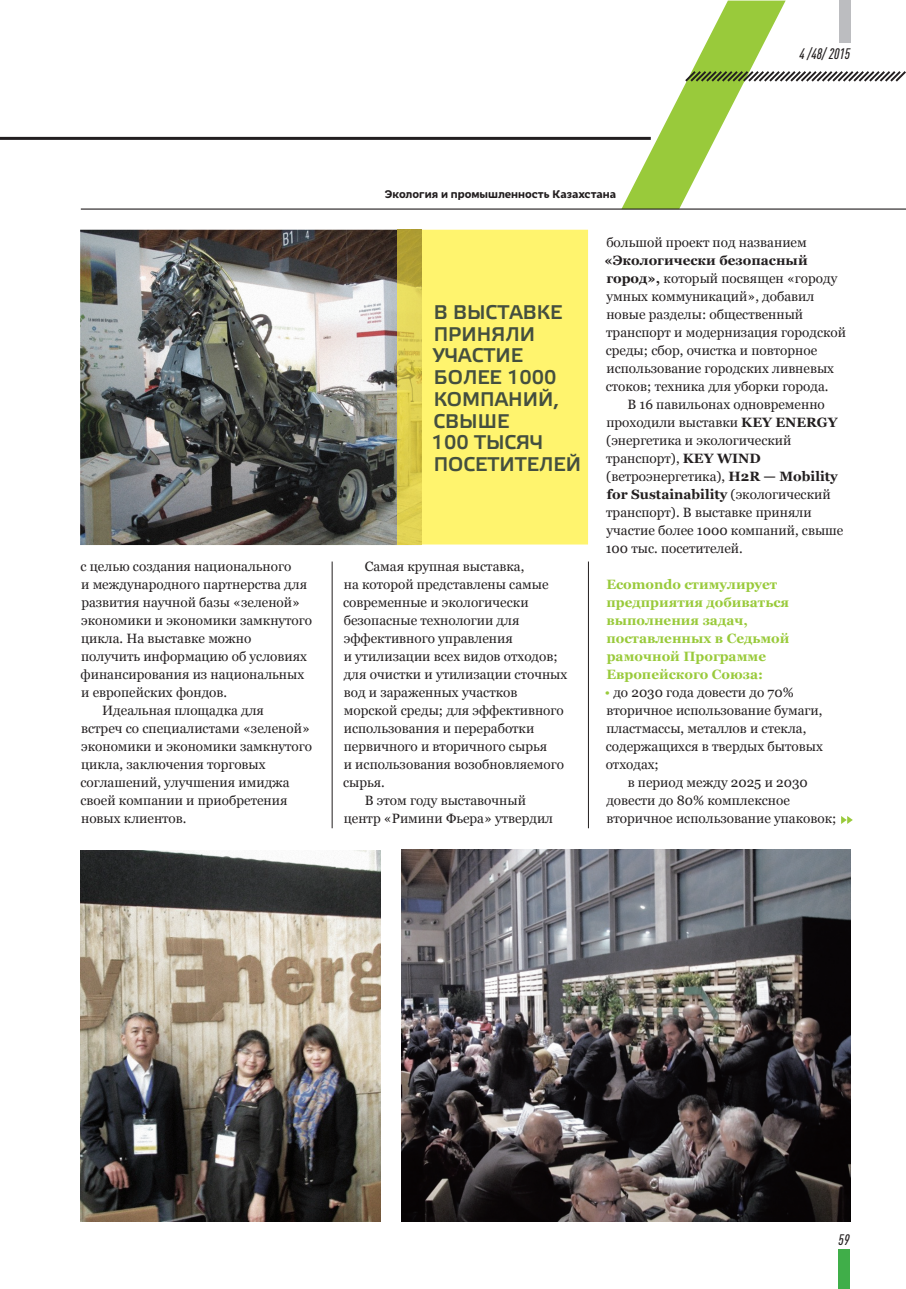
<style>
.page{position:relative;width:906px;height:1289px;background:#fff}
.page>*{position:absolute;margin:0;border:0;box-sizing:border-box;transform-origin:0 0}
.t1{font:19.8px/21.8px "Etelka Medium Pro";color:#444f3f}
.t2{font:italic 500 condensed 15px "DIN Pro";color:#231f20}
.t3{font:13.5px "Georgia";color:#231f20}
.t4{font:700 13.5px/18px "Georgia";color:#99ca3b}
.t5{font:700 13.5px "Georgia";color:#231f20}
.t6{font:700 12px "Iskra";color:#231f20}
.s1{font-weight:700}
.s2{font-weight:400}
.s3{color:#99ca3b}
</style>
<div class="page">
<hr style="left:0;top:137px;width:651px;height:3px;background:#231f20">
<div style="left:838px;top:1249px;width:12px;height:39px;background:#40ae49"></div>
<div style="left:838px;top:0;width:12px;height:43px;background:#bcbdc0"></div>
<svg style="left:621px;top:1px;width:285px;height:207px"></svg>
<hr style="left:81px;top:208px;width:825px;height:2px;background:#231f20">
<img style="left:80px;top:230px;width:341px;height:315px">
<img style="left:402px;top:850px;width:448px;height:371px">
<img style="left:81px;top:850px;width:300px;height:371px">
<div style="left:421px;top:230px;width:167px;height:314px;background:#fff46e"></div>
<img style="left:398px;top:230px;width:23px;height:314px">
<svg style="left:841px;top:816px;width:12px;height:8px"></svg>
<hr style="left:332px;top:561px;width:1px;height:267px;background:#231f20">
<hr style="left:588px;top:561px;width:1px;height:267px;background:#231f20">
<p class="t2" style="left:799px;top:48px;width:52px">4 /48/ 2015</p>
<p class="t3" style="left:80px;top:558px;width:212px">с целью создания национального</p>
<p class="t3" style="left:81px;top:576px;width:227px">и международного партнерства для</p>
<p class="t3" style="left:81px;top:594px;width:220px">развития научной базы «зеленой»</p>
<p class="t3" style="left:81px;top:612px;width:232px">экономики и экономики замкнутого</p>
<p class="t3" style="left:81px;top:630px;width:172px">цикла. На выставке можно</p>
<p class="t3" style="left:81px;top:648px;width:227px">получить информацию об условиях</p>
<p class="t3" style="left:81px;top:666px;width:225px">финансирования из национальных</p>
<p class="t3" style="left:81px;top:684px;width:147px">и европейских фондов.</p>
<p class="t3" style="left:102px;top:702px;width:163px">Идеальная площадка для</p>
<p class="t3" style="left:81px;top:720px;width:230px">встреч со специалистами «зеленой»</p>
<p class="t3" style="left:81px;top:738px;width:232px">экономики и экономики замкнутого</p>
<p class="t3" style="left:81px;top:756px;width:186px">цикла, заключения торговых</p>
<p class="t3" style="left:80px;top:774px;width:211px">соглашений, улучшения имиджа</p>
<p class="t3" style="left:80px;top:792px;width:208px">своей компании и приобретения</p>
<p class="t3" style="left:81px;top:810px;width:107px">новых клиентов.</p>
<p class="t6" style="left:385px;top:190px;width:233px">Экология и промышленность Казахстана</p>
<p class="t1" style="left:431px;top:303px;width:151px">В ВЫСТАВКЕ<br>ПРИНЯЛИ<br>УЧАСТИЕ<br>БОЛЕЕ 1000<br>КОМПАНИЙ,<br>СВЫШЕ<br>100 ТЫСЯЧ<br>ПОСЕТИТЕЛЕЙ</p>
<p class="t3" style="left:365px;top:558px;width:161px">Самая крупная выставка,</p>
<p class="t3" style="left:344px;top:576px;width:206px">на которой представлены самые</p>
<p class="t3" style="left:343px;top:594px;width:187px">современные и экологически</p>
<p class="t3" style="left:344px;top:612px;width:177px">безопасные технологии для</p>
<p class="t3" style="left:344px;top:630px;width:170px">эффективного управления</p>
<p class="t3" style="left:344px;top:648px;width:215px">и утилизации всех видов отходов;</p>
<p class="t3" style="left:344px;top:666px;width:225px">для очистки и утилизации сточных</p>
<p class="t3" style="left:344px;top:684px;width:175px">вод и зараженных участков</p>
<p class="t3" style="left:344px;top:702px;width:221px">морской среды; для эффективного</p>
<p class="t3" style="left:344px;top:720px;width:192px">использования и переработки</p>
<p class="t3" style="left:344px;top:738px;width:205px">первичного и вторичного сырья</p>
<p class="t3" style="left:344px;top:756px;width:222px">и использования возобновляемого</p>
<p class="t3" style="left:343px;top:774px;width:43px">сырья.</p>
<p class="t3" style="left:365px;top:792px;width:163px">В этом году выставочный</p>
<p class="t3" style="left:344px;top:810px;width:211px">центр «Римини Фьера» утвердил</p>
<p class="t3" style="left:606px;top:234px;width:202px">большой проект под названием</p>
<p class="t5" style="left:604px;top:252px;width:205px">«Экологически безопасный</p>
<p class="t3" style="left:606px;top:270px;width:232px"><span class="s1">город»,</span> который посвящен «городу</p>
<p class="t3" style="left:606px;top:288px;width:209px">умных коммуникаций», добавил</p>
<p class="t3" style="left:606px;top:306px;width:198px">новые разделы: общественный</p>
<p class="t3" style="left:606px;top:324px;width:241px">транспорт и модернизация городской</p>
<p class="t3" style="left:605px;top:342px;width:213px">среды; сбор, очистка и повторное</p>
<p class="t3" style="left:606px;top:360px;width:229px">использование городских ливневых</p>
<p class="t3" style="left:605px;top:378px;width:224px">стоков; техника для уборки города.</p>
<p class="t3" style="left:627px;top:396px;width:199px">В 16 павильонах одновременно</p>
<p class="t3" style="left:606px;top:414px;width:233px">проходили выставки <span class="s1">KEY ENERGY</span></p>
<p class="t3" style="left:606px;top:432px;width:187px">(энергетика и экологический</p>
<p class="t3" style="left:606px;top:450px;width:156px">транспорт), <span class="s1">KEY WIND</span></p>
<p class="t3" style="left:606px;top:468px;width:233px">(ветроэнергетика), <span class="s1">H2R — Mobility</span></p>
<p class="t5" style="left:607px;top:486px;width:225px">for Sustainability <span class="s2">(экологический</span></p>
<p class="t3" style="left:606px;top:504px;width:207px">транспорт). В выставке приняли</p>
<p class="t3" style="left:606px;top:522px;width:238px">участие более 1000 компаний, свыше</p>
<p class="t3" style="left:606px;top:540px;width:139px">100 тыс. посетителей.</p>
<p class="t4" style="left:606px;top:575px;width:185px">Ecomondo стимулирует предприятия добиваться выполнения задач, поставленных в Седьмой рамочной Программе<br>Европейского Союза:</p>
<p class="t3" style="left:605px;top:684px;width:190px"><span class="s3">•</span> до 2030 года довести до 70%</p>
<p class="t3" style="left:606px;top:702px;width:217px">вторичное использование бумаги,</p>
<p class="t3" style="left:606px;top:720px;width:201px">пластмассы, металлов и стекла,</p>
<p class="t3" style="left:605px;top:738px;width:219px">содержащихся в твердых бытовых</p>
<p class="t3" style="left:605px;top:756px;width:55px">отходах;</p>
<p class="t3" style="left:627px;top:774px;width:182px">в период между 2025 и 2030</p>
<p class="t3" style="left:606px;top:792px;width:185px">довести до 80% комплексное</p>
<p class="t3" style="left:606px;top:810px;width:231px">вторичное использование упаковок;</p>
<p class="t2" style="left:838px;top:1233px;width:12px">59</p>
</div>
